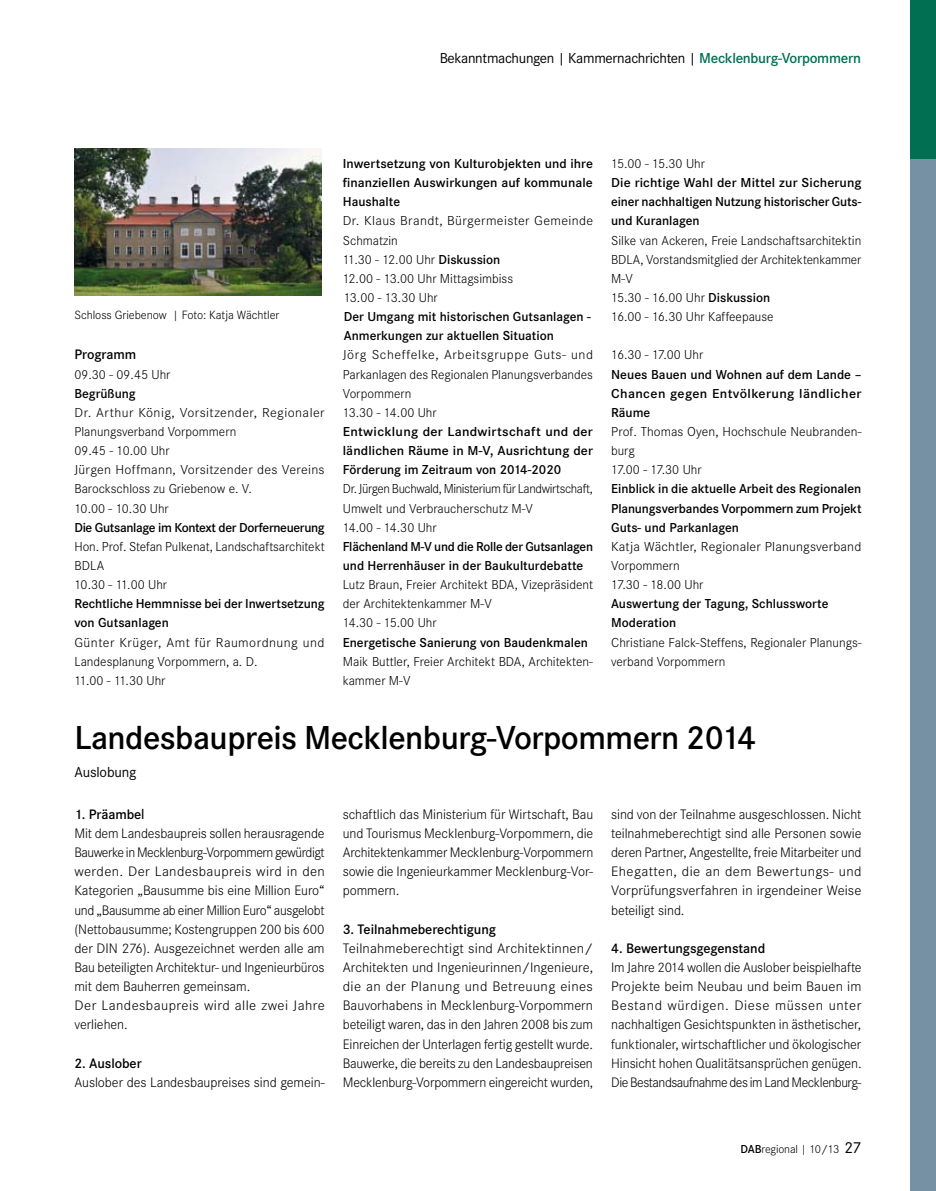
<style>
.page{position:relative;width:936px;height:1191px;background:#fff}
.page>*{position:absolute;margin:0;border:0;box-sizing:border-box;transform-origin:0 0}
.t1{font:600 34.5px "Corporate S";letter-spacing:-.015em;color:#000}
.t2{font:15px "Corporate S";letter-spacing:-.02em;color:#000}
.t3{font:300 14.25px/19.2px "Corporate S";letter-spacing:-.01em;color:#000;text-align:justify}
.t4{font:300 14.25px/19.2px "Corporate S";letter-spacing:-.01em;color:#000;text-align:justify;scale:1.05 1}
.t5{font:600 14.25px "Corporate S";letter-spacing:-.005em;color:#000}
.t6{font:600 13.5px/19.2px "Corporate S";color:#000}
.t7{font:300 13.5px/19.2px "Corporate S";color:#000;scale:1.05 1}
.t8{font:300 13.5px/19.2px "Corporate S";color:#000}
.t9{font:600 13.5px/19.2px "Corporate S";color:#000;text-align:justify;scale:1.05 1}
.t10{font:300 13.5px/19.2px "Corporate S";letter-spacing:-.025em;color:#000}
.t11{font:600 13.5px/19.2px "Corporate S";color:#000;text-align:justify;scale:1.04 1}
.t12{font:600 13.5px "Corporate S";letter-spacing:-.025em;color:#000}
.t13{font:300 12.45px "Corporate S";letter-spacing:-.005em;color:#000}
.t14{font:300 12px "Corporate S";letter-spacing:-.01em;color:#000}
.s1{font-weight:600;color:#006f52}
.s2{font-weight:600}
.s3{font-family:"Myriad Pro";font-weight:400}
.s4{font-weight:400;font-size:16.5px}
</style>
<div class="page">
<div style="left:910px;top:0;width:25px;height:1191px;background:#7690a4"></div>
<div style="left:910px;top:0;width:25px;height:158px;background:#006f52"></div>
<img style="left:74px;top:149px;width:247px;height:146px">
<p class="t2" style="left:439px;top:50px;width:423px">Bekanntmachungen | Kammernachrichten | <span class="s1">Mecklenburg-Vorpommern</span></p>
<p class="t13" style="left:74px;top:308px;width:206px">Schloss Griebenow | Foto: Katja Wächtler</p>
<p class="t5" style="left:74px;top:346px;width:63px">Programm</p>
<p class="t8" style="left:74px;top:364px;width:97px">09.30 - 09.45 Uhr</p>
<p class="t6" style="left:74px;top:384px;width:63px">Begrüßung</p>
<p class="t7" style="left:74px;top:403px;width:240px">Dr. Arthur König, Vorsitzender, Regionaler<br>Planungsverband Vorpommern<br>09.45 - 10.00 Uhr<br>Jürgen Hoffmann, Vorsitzender des Vereins<br>Barockschloss zu Griebenow e. V.<br>10.00 - 10.30 Uhr</p>
<p class="t12" style="left:74px;top:519px;width:252px">Die Gutsanlage im Kontext der Dorferneuerung</p>
<p class="t8" style="left:74px;top:537px;width:252px">Hon. Prof. Stefan Pulkenat, Landschaftsarchitekt<br>BDLA<br>10.30 - 11.00 Uhr</p>
<p class="t6" style="left:74px;top:594px;width:251px">Rechtliche Hemmnisse bei der Inwertsetzung von Gutsanlagen</p>
<p class="t7" style="left:74px;top:632px;width:240px">Günter Krüger, Amt für Raumordnung und<br>Landesplanung Vorpommern, a. D.<br>11.00 - 11.30 Uhr</p>
<p class="t6" style="left:343px;top:154px;width:252px;text-align:justify">Inwertsetzung von Kulturobjekten und ihre finanziellen Auswirkungen auf kommunale Haushalte</p>
<p class="t7" style="left:343px;top:211px;width:240px">Dr. Klaus Brandt, Bürgermeister Gemeinde<br>Schmatzin<br>11.30 - 12.00 Uhr <span class="s2">Diskussion<br></span>12.00 - 13.00 Uhr Mittagsimbiss<br>13.00 - 13.30 Uhr</p>
<p class="t6" style="left:344px;top:307px;width:248px">Der Umgang mit historischen Gutsanlagen -<br>Anmerkungen zur aktuellen Situation</p>
<p class="t7" style="left:343px;top:345px;width:240px">Jörg Scheffelke, Arbeitsgruppe Guts- und<br>Parkanlagen des Regionalen Planungsverbandes<br>Vorpommern<br>13.30 - 14.00 Uhr</p>
<p class="t9" style="left:343px;top:422px;width:240px">Entwicklung der Landwirtschaft und der ländlichen Räume in M-V, Ausrichtung der Förderung im Zeitraum von 2014-2020</p>
<p class="t10" style="left:343px;top:479px;width:252px">Dr. Jürgen Buchwald, Ministerium für Landwirtschaft,<br>Umwelt und Verbraucherschutz M-V<br>14.00 - 14.30 Uhr</p>
<p class="t6" style="left:343px;top:537px;width:252px">Flächenland M-V und die Rolle der Gutsanlagen und Herrenhäuser in der Baukulturdebatte</p>
<p class="t8" style="left:343px;top:575px;width:252px">Lutz Braun, Freier Architekt BDA, Vizepräsident der Architektenkammer M-V<br>14.30 - 15.00 Uhr</p>
<p class="t6" style="left:343px;top:632px;width:246px">Energetische Sanierung von Baudenkmalen</p>
<p class="t8" style="left:343px;top:651px;width:251px">Maik Buttler, Freier Architekt BDA, Architekten&shy;kammer M-V</p>
<p class="t8" style="left:611px;top:154px;width:95px">15.00 - 15.30 Uhr</p>
<p class="t11" style="left:611px;top:173px;width:242px">Die richtige Wahl der Mittel zur Sicherung einer nachhaltigen Nutzung historischer Guts&shy;und Kuranlagen</p>
<p class="t8" style="left:611px;top:231px;width:252px">Silke van Ackeren, Freie Landschaftsarchitektin<br>BDLA, Vorstandsmitglied der Architektenkammer<br>M-V<br>15.30 - 16.00 Uhr <span class="s2">Diskussion<br></span>16.00 - 16.30 Uhr Kaffeepause</p>
<p class="t8" style="left:611px;top:345px;width:93px">16.30 - 17.00 Uhr</p>
<p class="t6" style="left:611px;top:364px;width:252px;text-align:justify">Neues Bauen und Wohnen auf dem Lande – Chancen gegen Entvölkerung ländlicher Räume</p>
<p class="t8" style="left:611px;top:422px;width:252px">Prof. Thomas Oyen, Hochschule Neubranden&shy;burg<br>17.00 - 17.30 Uhr</p>
<p class="t6" style="left:611px;top:479px;width:252px;text-align:justify">Einblick in die aktuelle Arbeit des Regionalen Planungsverbandes Vorpommern zum Projekt Guts- und Parkanlagen</p>
<p class="t7" style="left:611px;top:537px;width:240px">Katja Wächtler, Regionaler Planungsverband<br>Vorpommern<br>17.30 - 18.00 Uhr</p>
<p class="t6" style="left:611px;top:594px;width:219px">Auswertung der Tagung, Schlussworte<br>Moderation</p>
<p class="t8" style="left:611px;top:632px;width:252px">Christiane Falck-Steffens, Regionaler Planungs&shy;verband Vorpommern</p>
<h1 class="t1" style="left:74px;top:717px;width:683px">Landesbaupreis Mecklenburg-Vorpommern 2014</h1>
<p class="t2" style="left:74px;top:763px;width:63px">Auslobung</p>
<p class="t3" style="left:74px;top:804px;width:252px;text-align:left"><span class="s2">1. Präambe</span><span class="s3">l<br></span>Mit dem Landesbaupreis sollen herausragende Bauwerke in Mecklenburg-Vorpommern gewürdigt werden. Der Landesbaupreis wird in den Kategorien „Bausumme bis eine Million Euro“ und „Bausumme ab einer Million Euro“ ausgelobt (Nettobausumme; Kostengruppen 200 bis 600 der DIN 276). Ausgezeichnet werden alle am Bau beteiligten Architektur- und Ingenieurbüros mit dem Bauherren gemeinsam.<br>Der Landesbaupreis wird alle zwei Jahre verliehen.</p>
<p class="t5" style="left:74px;top:1054px;width:69px">2. Auslober</p>
<p class="t3" style="left:74px;top:1072px;width:252px">Auslober des Landesbaupreises sind gemein-</p>
<p class="t3" style="left:343px;top:804px;width:252px">schaftlich das Ministerium für Wirtschaft, Bau und Tourismus Mecklenburg-Vorpommern, die Architektenkammer Mecklenburg-Vorpommern sowie die Ingenieurkammer Mecklenburg-Vor&shy;pommern.</p>
<p class="t5" style="left:343px;top:920px;width:155px">3. Teilnahmeberechtigung</p>
<p class="t4" style="left:343px;top:938px;width:240px">Teilnahmeberechtigt sind Architektinnen/ Architekten und Ingenieurinnen/Ingenieure, die an der Planung und Betreuung eines Bauvorhabens in Mecklenburg-Vorpommern beteiligt waren, das in den Jahren 2008 bis zum Einreichen der Unterlagen fertig gestellt wurde.<br>Bauwerke, die bereits zu den Landesbaupreisen Mecklenburg-Vorpommern eingereicht wurden,</p>
<p class="t3" style="left:611px;top:804px;width:252px">sind von der Teilnahme ausgeschlossen. Nicht teilnahmeberechtigt sind alle Personen sowie deren Partner, Angestellte, freie Mitarbeiter und Ehegatten, die an dem Bewertungs- und Vorprüfungsverfahren in irgendeiner Weise beteiligt sind.</p>
<p class="t5" style="left:611px;top:940px;width:155px">4. Bewertungsgegenstand</p>
<p class="t3" style="left:611px;top:957px;width:252px">Im Jahre 2014 wollen die Auslober beispielhafte Projekte beim Neubau und beim Bauen im Bestand würdigen. Diese müssen unter nachhaltigen Gesichtspunkten in ästhetischer, funktionaler, wirtschaftlicher und ökologischer Hinsicht hohen Qualitätsansprüchen genügen.<br>Die Bestandsaufnahme des im Land Mecklenburg-</p>
<p class="t14" style="left:740px;top:1141px;width:122px"><span class="s2">DAB</span>regional | 10/13 <span class="s4">27</span></p>
</div>
